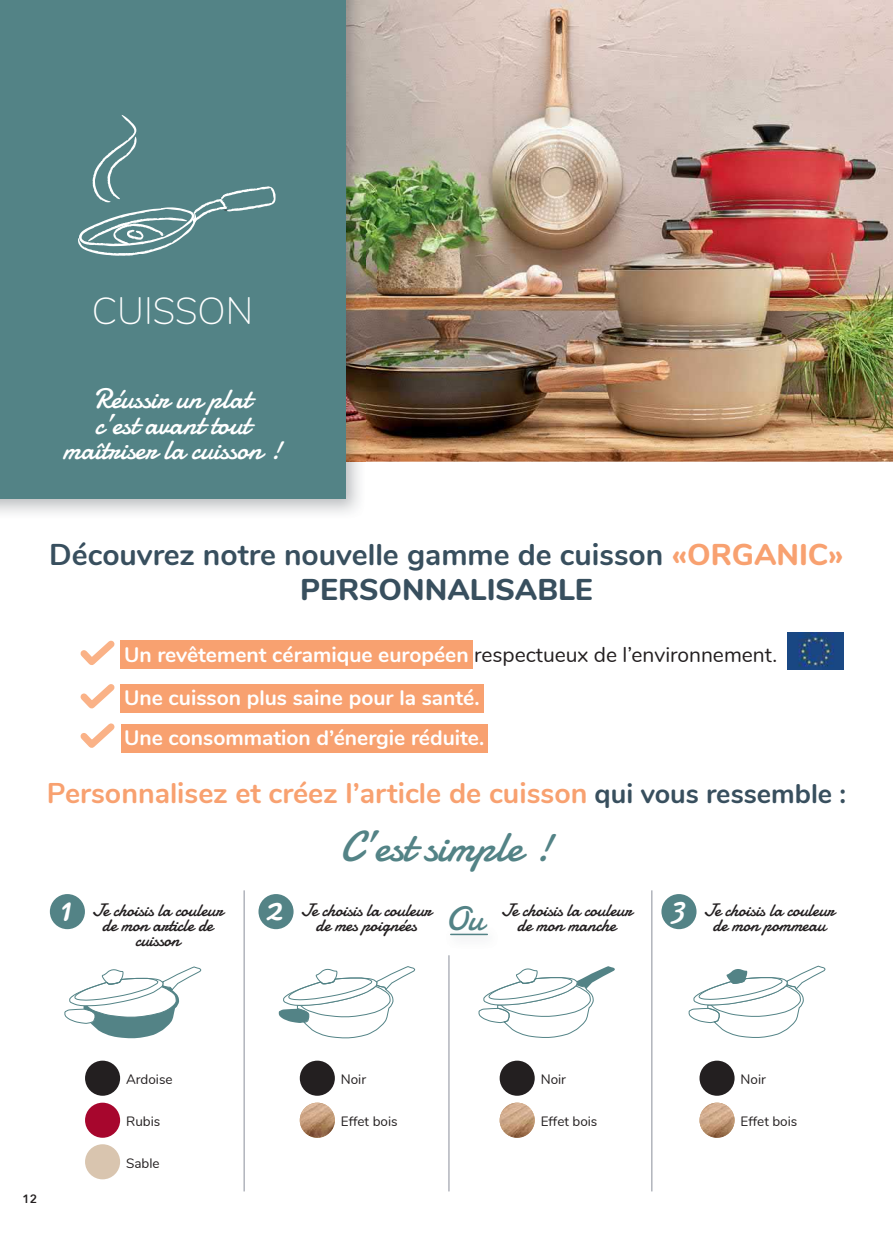
<style>
.page{position:relative;width:893px;height:1234px;background:#fff}
.page>*{position:absolute;margin:0;border:0;box-sizing:border-box;transform-origin:0 0}
.t1{font:43.5px "Damion";color:#538386}
.t2{font:39px "Damion";color:#fff}
.t3{font:200 37.5px "Nunito";color:#fff}
.t4{font:34.2px "Damion";color:#538386}
.t5{font:700 30px "Nunito";color:#384f5e}
.t6{font:800 30px "Nunito";color:#384f5e}
.t7{font:700 28.5px "Nunito";color:#f8a170}
.t8{font:28.5px/25.5px "Damion";color:#fff;text-align:center}
.t9{font:700 21px/43.3px "Nunito";color:#fff}
.t10{font:18px/15px "Damion";color:#231f20;text-align:center}
.t11{font:13.5px "Nunito";color:#231f20}
.t12{font:600 12px "Avenir Next";color:#231f20}
.s1{font-weight:800;color:#f8a170}
.s2{font-weight:400;color:#231f20}
.s3{font-size:27px;color:#384f5e}
</style>
<div class="page">
<div style="left:120px;top:640px;width:353px;height:29px;background:#f8a170"></div>
<div style="left:121px;top:683px;width:363px;height:29px;background:#f8a170"></div>
<div style="left:121px;top:724px;width:366px;height:28px;background:#f8a170"></div>
<img style="left:365px;top:0;width:528px;height:461px">
<img style="left:0;top:461px;width:365px;height:52px">
<img style="left:345px;top:0;width:20px;height:461px">
<div style="left:0;top:0;width:345px;height:498px;background:#538386"></div>
<svg style="left:80px;top:640px;width:35px;height:25px"></svg>
<svg style="left:80px;top:684px;width:41px;height:64px"></svg>
<svg style="left:78px;top:115px;width:198px;height:141px"></svg>
<div style="left:50px;top:893px;width:35px;height:35px;background:#538386;border-radius:50%"></div>
<div style="left:258px;top:893px;width:36px;height:35px;background:#538386;border-radius:50%"></div>
<div style="left:661px;top:893px;width:35px;height:35px;background:#538386;border-radius:50%"></div>
<svg style="left:64px;top:966px;width:137px;height:72px"></svg>
<div style="left:85px;top:1060px;width:35px;height:35px;background:#231f20;border-radius:50%"></div>
<div style="left:85px;top:1102px;width:35px;height:35px;background:#a7062d;border-radius:50%"></div>
<div style="left:85px;top:1143px;width:35px;height:35px;background:#d9c5af;border-radius:50%"></div>
<div style="left:300px;top:1060px;width:35px;height:35px;background:#231f20;border-radius:50%"></div>
<img style="left:300px;top:1102px;width:35px;height:35px;border-radius:50%">
<div style="left:500px;top:1060px;width:35px;height:35px;background:#231f20;border-radius:50%"></div>
<img style="left:500px;top:1102px;width:35px;height:35px;border-radius:50%">
<div style="left:699px;top:1060px;width:36px;height:35px;background:#231f20;border-radius:50%"></div>
<img style="left:699px;top:1102px;width:36px;height:35px;border-radius:50%">
<hr style="left:243px;top:890px;width:2px;height:301px;background:#b1b4bc">
<hr style="left:448px;top:955px;width:2px;height:236px;background:#b1b4bc">
<hr style="left:651px;top:890px;width:1px;height:301px;background:#b1b4bc">
<svg style="left:278px;top:966px;width:137px;height:72px"></svg>
<svg style="left:478px;top:966px;width:137px;height:72px"></svg>
<svg style="left:688px;top:965px;width:137px;height:73px"></svg>
<img style="left:788px;top:632px;width:55px;height:37px">
<img style="left:450px;top:933px;width:38px;height:3px">
<hr style="left:451px;top:933px;width:36px;height:1px;background:#538386">
<h3 class="t3" style="left:92px;top:286px;width:163px">CUISSON</h3>
<h3 class="t8" style="left:63px;top:386px;width:221px">Réussir un plat<br>c’est avant tout maîtriser la cuisson !</h3>
<h3 class="t5" style="left:49px;top:534px;width:796px">Découvrez notre nouvelle gamme de cuisson <span class="s1">«ORGANIC»</span></h3>
<h3 class="t6" style="left:300px;top:569px;width:294px">PERSONNALISABLE</h3>
<p class="t9" style="left:124px;top:633px;width:654px">Un revêtement céramique européen <span class="s2">respectueux de l’environnement.<br></span>Une cuisson plus saine pour la santé.</p>
<p class="t9" style="left:124px;top:716px;width:362px">Une consommation d’énergie réduite.</p>
<h3 class="t7" style="left:47px;top:773px;width:801px">Personnalisez et créez l’article de cuisson <span class="s3">qui vous ressemble :</span></h3>
<h1 class="t1" style="left:340px;top:816px;width:214px">C’est simple !</h1>
<h2 class="t2" style="left:265px;top:880px;width:19px">2</h2>
<h2 class="t2" style="left:670px;top:879px;width:17px">3</h2>
<p class="t10" style="left:92px;top:902px;width:132px">Je choisis la couleur de mon article de cuisson</p>
<p class="t10" style="left:301px;top:902px;width:132px">Je choisis la couleur de mes poignées</p>
<p class="t10" style="left:501px;top:902px;width:132px">Je choisis la couleur de mon manche</p>
<p class="t10" style="left:704px;top:902px;width:132px">Je choisis la couleur de mon pommeau</p>
<h3 class="t4" style="left:445px;top:894px;width:39px">Ou</h3>
<p class="t12" style="left:22px;top:1191px;width:16px">12</p>
<p class="t11" style="left:126px;top:1069px;width:48px">Ardoise</p>
<p class="t11" style="left:126px;top:1112px;width:36px">Rubis</p>
<p class="t11" style="left:126px;top:1153px;width:35px">Sable</p>
<p class="t11" style="left:341px;top:1069px;width:27px">Noir</p>
<p class="t11" style="left:341px;top:1112px;width:58px">Effet bois</p>
<p class="t11" style="left:541px;top:1069px;width:27px">Noir</p>
<p class="t11" style="left:541px;top:1112px;width:58px">Effet bois</p>
<p class="t11" style="left:740px;top:1069px;width:27px">Noir</p>
<p class="t11" style="left:740px;top:1112px;width:58px">Effet bois</p>
</div>
